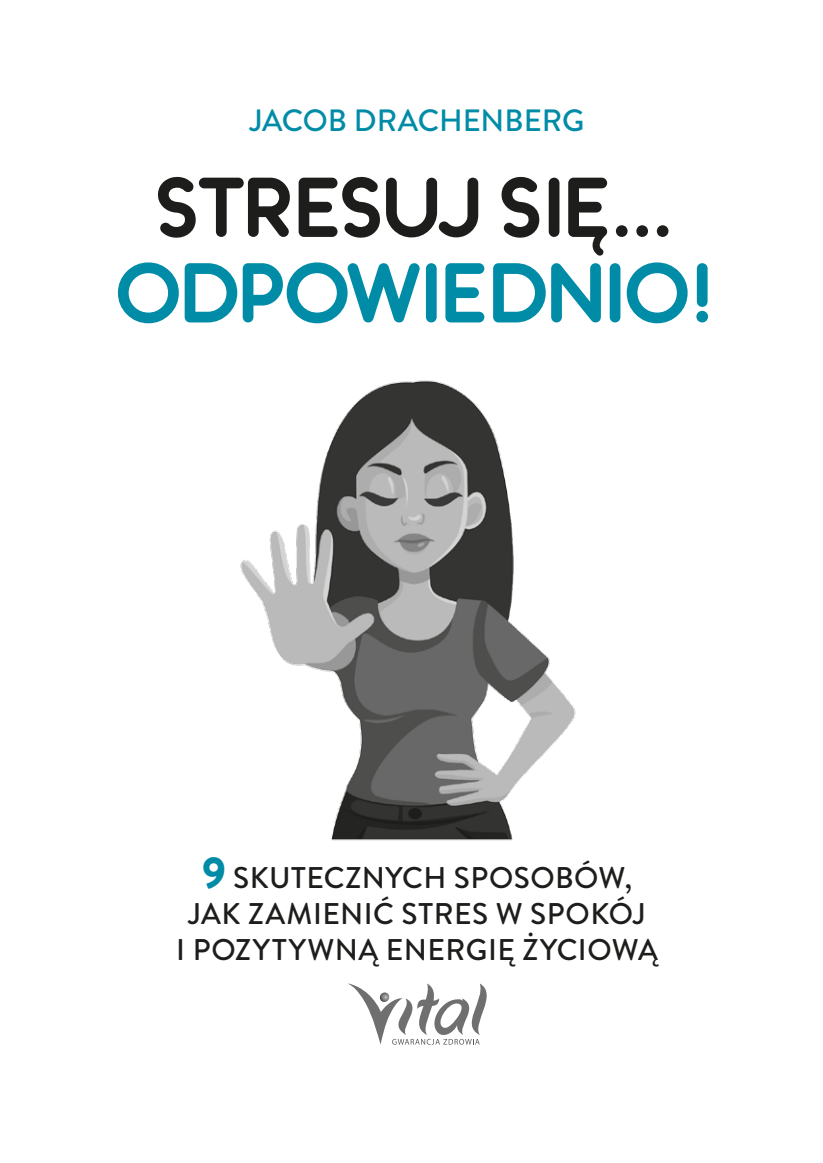
<style>
.page{position:relative;width:823px;height:1163px;background:#fff}
.page>*{position:absolute;margin:0;border:0;box-sizing:border-box;transform-origin:0 0}
.t1{font:85.4px "Knigsberg";letter-spacing:-.04em;color:#1d1d1b}
.t2{font:85.4px "Knigsberg";letter-spacing:-.03em;color:#008ca7}
.t3{font:500 30.8px "Brandon Grotesque";letter-spacing:-.005em;color:#008ca7}
.t4{font:500 30px/36px "Brandon Grotesque";letter-spacing:.015em;color:#1d1d1b;text-align:center}
.s1{font-weight:900;font-size:44.4px;color:#008ca7}
</style>
<div class="page">
<svg style="left:348px;top:983px;width:138px;height:61px"></svg>
<img style="left:240px;top:380px;width:336px;height:461px">
<p class="t3" style="left:250px;top:99px;width:336px">JACOB DRACHENBERG</p>
<h1 class="t1" style="left:157px;top:155px;width:520px">STRESUJ SIĘ...</h1>
<h1 class="t2" style="left:118px;top:240px;width:599px">ODPOWIEDNIO!</h1>
<p class="t4" style="left:176px;top:860px;width:483px"><span class="s1">9</span> SKUTECZNYCH SPOSOBÓW,<br>JAK ZAMIENIĆ STRES W SPOKÓJ<br>I POZYTYWNĄ ENERGIĘ ŻYCIOWĄ</p>
</div>
